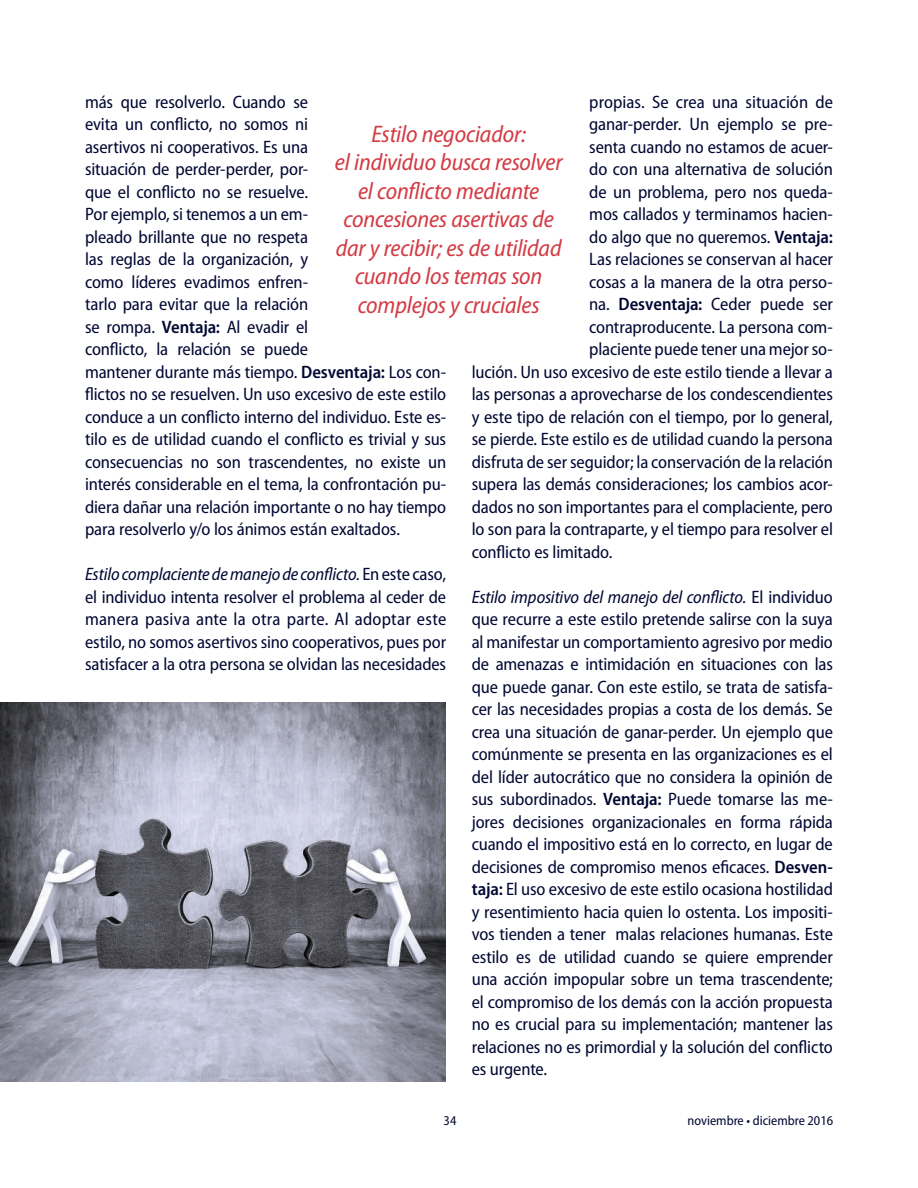
<style>
.page{position:relative;width:918px;height:1188px;background:#fff}
.page>*{position:absolute;margin:0;border:0;box-sizing:border-box;transform-origin:0 0}
.t1{font:italic semi-condensed 24px/28.5px "Myriad Pro";letter-spacing:-.01em;color:#d33b44;text-align:center}
.t2{font:semi-condensed 18px/22.5px "Myriad Pro";letter-spacing:-.005em;color:#000732;text-align:justify}
.t3{font:semi-condensed 13.5px "Myriad Pro";color:#000732}
.s1{font-weight:600}
.s2{font-style:italic}
</style>
<div class="page">
<img style="left:0;top:702px;width:446px;height:379px">
<p class="t2" style="left:85px;top:91px;width:363px;text-align:left">más que resolverlo. Cuando se<br>evita un conflicto, no somos ni<br>asertivos ni cooperativos. Es una<br>situación de perder-perder, por-<br>que el conflicto no se resuelve.<br>Por ejemplo, si tenemos a un em-<br>pleado brillante que no respeta<br>las reglas de la organización, y<br>como líderes evadimos enfren-<br>tarlo para evitar que la relación<br>se rompa. <span class="s1">Ventaja:</span> Al evadir el<br>conflicto, la relación se puede<br>mantener durante más tiempo. <span class="s1">Desventaja:</span> Los con&shy;flictos no se resuelven. Un uso excesivo de este estilo conduce a un conflicto interno del individuo. Este es&shy;tilo es de utilidad cuando el conflicto es trivial y sus consecuencias no son trascendentes, no existe un interés considerable en el tema, la confrontación pu&shy;diera dañar una relación importante o no hay tiempo para resolverlo y/o los ánimos están exaltados.</p>
<p class="t2" style="left:85px;top:563px;width:363px"><span class="s2">Estilo complaciente de manejo de conflicto.</span> En este caso, el individuo intenta resolver el problema al ceder de manera pasiva ante la otra parte. Al adoptar este estilo, no somos asertivos sino cooperativos, pues por satisfacer a la otra persona se olvidan las necesidades</p>
<p class="t2" style="left:589px;top:91px;width:245px">propias. Se crea una situación de</p>
<p class="t2" style="left:589px;top:113px;width:245px">ganar-perder. Un ejemplo se pre-</p>
<p class="t2" style="left:589px;top:136px;width:245px">senta cuando no estamos de acuer-</p>
<p class="t2" style="left:589px;top:158px;width:245px">do con una alternativa de solución</p>
<p class="t2" style="left:589px;top:181px;width:245px">de un problema, pero nos queda-</p>
<p class="t2" style="left:589px;top:203px;width:245px">mos callados y terminamos hacien-</p>
<p class="t2" style="left:589px;top:226px;width:245px">do algo que no queremos. <span class="s1">Ventaja:</span></p>
<p class="t2" style="left:589px;top:248px;width:245px">Las relaciones se conservan al hacer</p>
<p class="t2" style="left:589px;top:271px;width:245px">cosas a la manera de la otra perso-</p>
<p class="t2" style="left:589px;top:293px;width:245px">na. <span class="s1">Desventaja:</span> Ceder puede ser</p>
<p class="t2" style="left:589px;top:316px;width:245px">contraproducente. La persona com-</p>
<p class="t2" style="left:589px;top:338px;width:245px">placiente puede tener una mejor so-</p>
<p class="t2" style="left:472px;top:361px;width:363px">lución. Un uso excesivo de este estilo tiende a llevar a</p>
<p class="t2" style="left:472px;top:383px;width:363px">las personas a aprovecharse de los condescendientes</p>
<p class="t2" style="left:472px;top:406px;width:363px">y este tipo de relación con el tiempo, por lo general,</p>
<p class="t2" style="left:472px;top:428px;width:363px">se pierde. Este estilo es de utilidad cuando la persona</p>
<p class="t2" style="left:472px;top:451px;width:363px">disfruta de ser seguidor; la conservación de la relación</p>
<p class="t2" style="left:472px;top:473px;width:363px">supera las demás consideraciones; los cambios acor-</p>
<p class="t2" style="left:472px;top:496px;width:363px">dados no son importantes para el complaciente, pero</p>
<p class="t2" style="left:472px;top:518px;width:363px">lo son para la contraparte, y el tiempo para resolver el</p>
<p class="t2" style="left:472px;top:541px;width:142px">conflicto es limitado.</p>
<p class="t2" style="left:472px;top:586px;width:363px"><span class="s2">Estilo impositivo del manejo del conflicto.</span> El individuo que recurre a este estilo pretende salirse con la suya al manifestar un comportamiento agresivo por medio de amenazas e intimidación en situaciones con las que puede ganar. Con este estilo, se trata de satisfa&shy;cer las necesidades propias a costa de los demás. Se crea una situación de ganar-perder. Un ejemplo que comúnmente se presenta en las organizaciones es el del líder autocrático que no considera la opinión de sus subordinados. <span class="s1">Ventaja:</span> Puede tomarse las me&shy;jores decisiones organizacionales en forma rápida cuando el impositivo está en lo correcto, en lugar de decisiones de compromiso menos eficaces. <span class="s1">Desven&shy;taja:</span> El uso excesivo de este estilo ocasiona hostilidad y resentimiento hacia quien lo ostenta. Los impositi&shy;vos tienden a tener malas relaciones humanas. Este estilo es de utilidad cuando se quiere emprender una acción impopular sobre un tema trascendente; el compromiso de los demás con la acción propuesta no es crucial para su implementación; mantener las relaciones no es primordial y la solución del conflicto es urgente.</p>
<h1 class="t1" style="left:335px;top:120px;width:229px">Estilo negociador:<br>el individuo busca resolver el conflicto mediante concesiones asertivas de dar y recibir; es de utilidad cuando los temas son complejos y cruciales</h1>
<p class="t3" style="left:444px;top:1113px;width:14px">34</p>
<p class="t3" style="left:688px;top:1113px;width:147px">noviembre • diciembre 2016</p>
</div>
